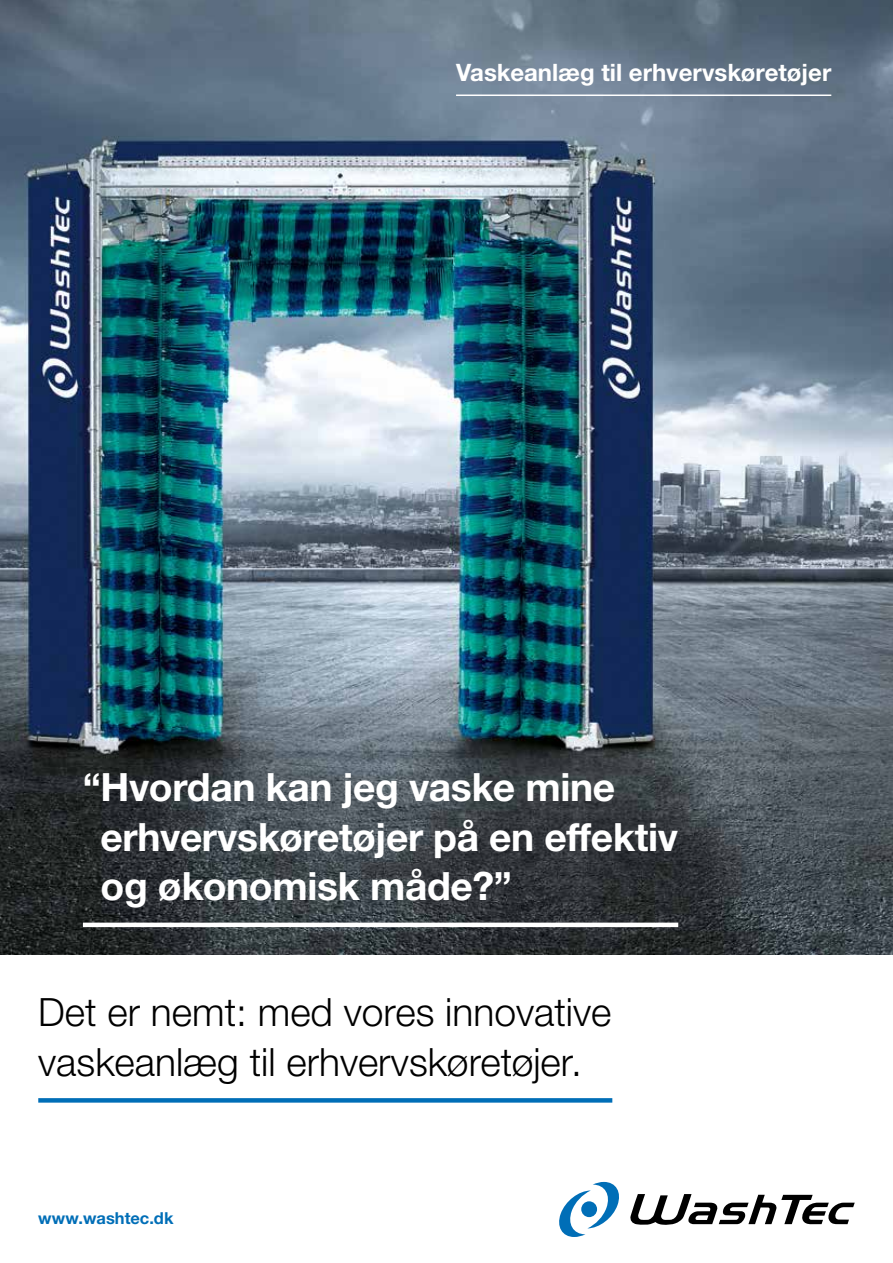
<style>
.page{position:relative;width:893px;height:1263px;background:#fff}
.page>*{position:absolute;margin:0;border:0;box-sizing:border-box;transform-origin:0 0}
.t1{font:700 39px/49.5px "Helvetica Neue LTW1 G";letter-spacing:-.01em;color:#fff}
.t2{font:300 39px/49.5px "Helvetica Neue LTW1 G";color:#000}
.t3{font:700 24px "Helvetica Neue LTW1 G";color:#fff}
.t4{font:700 16.5px "Helvetica Neue LTW1 G";color:#006eb7}
</style>
<div class="page">
<img style="left:0;top:0;width:893px;height:954px">
<svg style="left:630px;top:1194px;width:225px;height:31px"></svg>
<svg style="left:559px;top:1182px;width:60px;height:55px"></svg>
<div style="left:38px;top:1098px;width:574px;height:5px;background:#006eb7"></div>
<hr style="left:83px;top:923px;width:595px;height:4px;background:#fff">
<hr style="left:456px;top:95px;width:375px;height:1px;background:#fff">
<p class="t3" style="left:456px;top:58px;width:377px">Vaskeanlæg til erhvervskøretøjer</p>
<p class="t1" style="left:101px;top:762px;width:579px;text-indent:-18px">“Hvordan kan jeg vaske mine erhvervskøretøjer på en effektiv og økonomisk måde?”</p>
<p class="t2" style="left:38px;top:987px;width:575px">Det er nemt: med vores innovative vaskeanlæg til erhvervskøretøjer.</p>
<p class="t4" style="left:38px;top:1208px;width:137px">www.washtec.dk</p>
</div>
